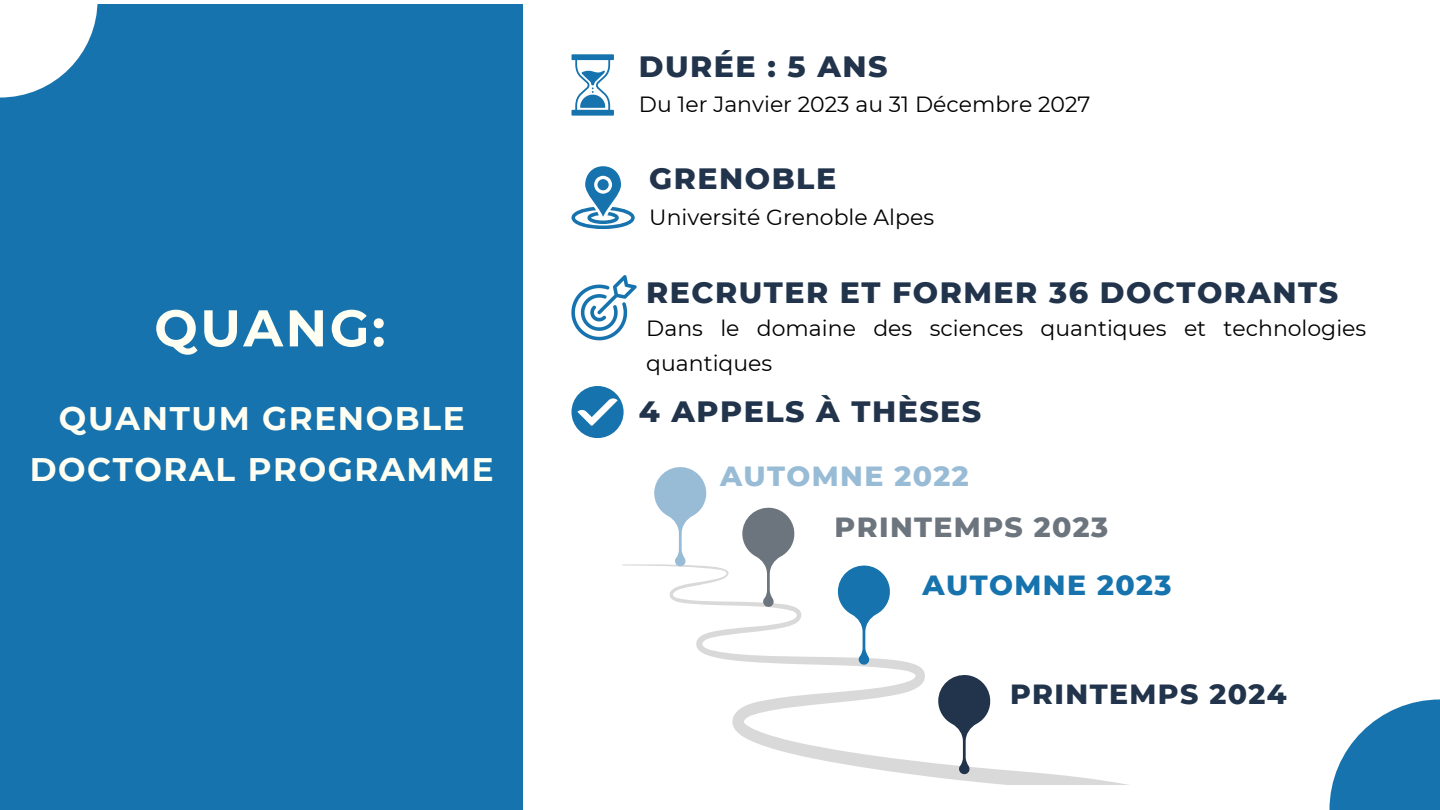
<style>
.page{position:relative;width:1440px;height:810px;background:#fff}
.page>*{position:absolute;margin:0;border:0;box-sizing:border-box;transform-origin:0 0}
.t1{font:700 51.6px "Montserrat";letter-spacing:.05em;color:#fffef2}
.t2{font:700 32.6px/51px "Montserrat";letter-spacing:.05em;color:#fffef2;text-align:center}
.t3{font:800 30px "Montserrat";letter-spacing:.05em;color:#21344b}
.t4{font:800 28.3px "Montserrat";letter-spacing:.05em;color:#6c757e}
.t5{font:800 28.3px "Montserrat";letter-spacing:.05em;color:#21344b}
.t6{font:800 28.3px "Montserrat";letter-spacing:.05em;color:#98bcd6}
.t7{font:800 28.3px "Montserrat";letter-spacing:.05em;color:#1673ad}
.t8{font:22px/34.5px "Montserrat";color:#000}
</style>
<div class="page">
<div style="left:0;top:4px;width:523px;height:806px;background:#1673ad"></div>
<svg style="left:0;top:4px;width:98px;height:94px"></svg>
<svg style="left:1329px;top:700px;width:111px;height:110px"></svg>
<svg style="left:572px;top:275px;width:65px;height:65px"></svg>
<svg style="left:572px;top:386px;width:51px;height:52px"></svg>
<svg style="left:622px;top:564px;width:507px;height:221px"></svg>
<svg style="left:938px;top:673px;width:53px;height:102px"></svg>
<svg style="left:838px;top:564px;width:53px;height:101px"></svg>
<svg style="left:742px;top:507px;width:54px;height:101px"></svg>
<svg style="left:654px;top:467px;width:53px;height:100px"></svg>
<svg style="left:572px;top:54px;width:42px;height:62px"></svg>
<svg style="left:572px;top:166px;width:63px;height:63px"></svg>
<p class="t1" style="left:154px;top:296px;width:233px">QUANG:</p>
<p class="t2" style="left:30px;top:392px;width:466px">QUANTUM GRENOBLE<br>DOCTORAL PROGRAMME</p>
<p class="t3" style="left:639px;top:48px;width:250px">DURÉE : 5 ANS</p>
<p class="t8" style="left:639px;top:86px;width:453px">Du 1er Janvier 2023 au 31 Décembre 2027</p>
<p class="t3" style="left:649px;top:160px;width:188px">GRENOBLE</p>
<p class="t8" style="left:649px;top:200px;width:286px">Université Grenoble Alpes</p>
<p class="t3" style="left:646px;top:274px;width:693px">RECRUTER ET FORMER 36 DOCTORANTS</p>
<p class="t8" style="left:646px;top:311px;width:722px">Dans le domaine des sciences quantiques et technologies quantiques</p>
<p class="t3" style="left:639px;top:393px;width:344px">4 APPELS À THÈSES</p>
<p class="t6" style="left:720px;top:459px;width:250px">AUTOMNE 2022</p>
<p class="t4" style="left:834px;top:510px;width:275px">PRINTEMPS 2023</p>
<p class="t7" style="left:923px;top:568px;width:250px">AUTOMNE 2023</p>
<p class="t5" style="left:1010px;top:676px;width:278px">PRINTEMPS 2024</p>
</div>
